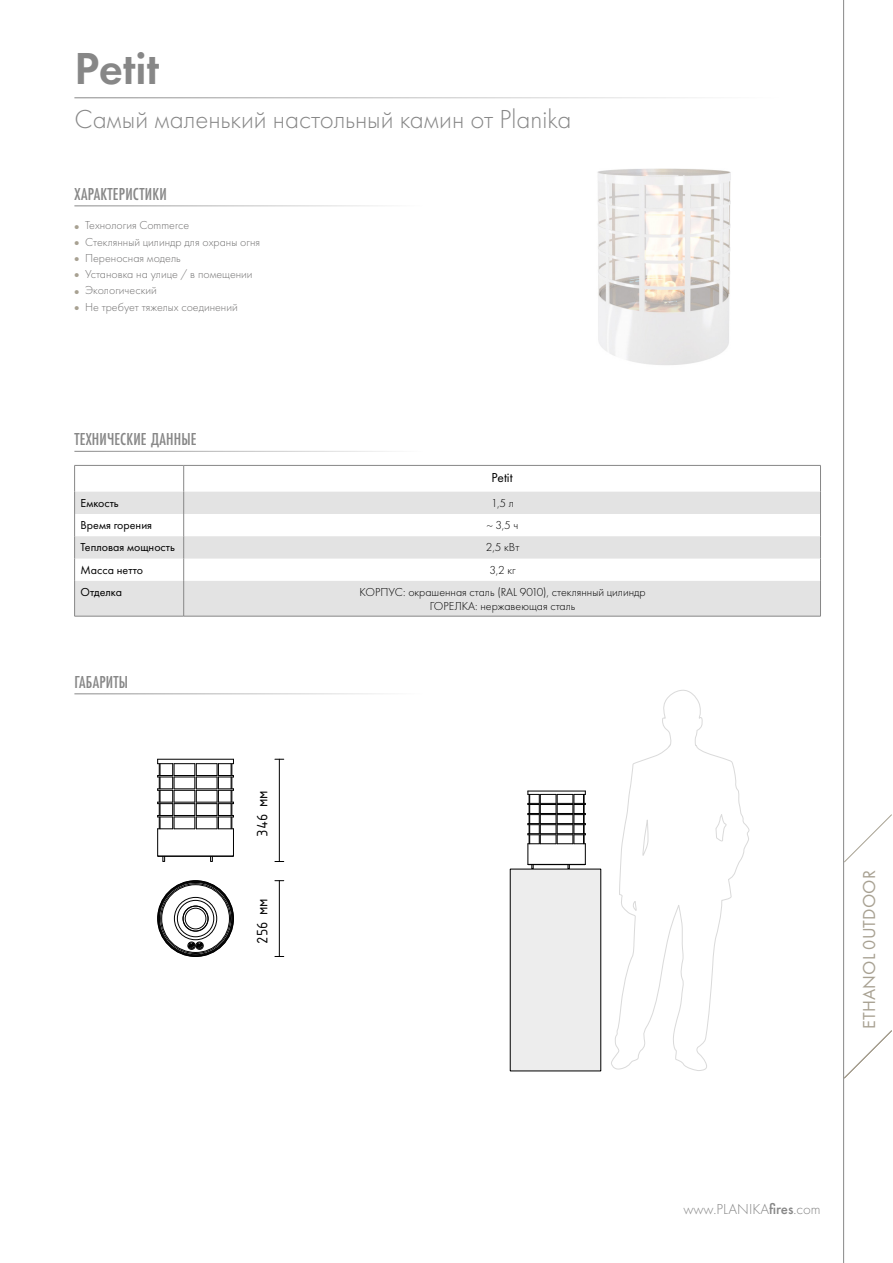
<style>
.page{position:relative;width:893px;height:1263px;background:#fff}
.page>*{position:absolute;margin:0;border:0;box-sizing:border-box;transform-origin:0 0}
.t1{font:600 46.5px "Futura PT";color:#878787}
.t2{font:300 27px "Futura PT";color:#878787}
.t3{font:500 18px "Futura PT Cond";letter-spacing:.01em;color:#878787}
.t4{font:18px "Futura PT";letter-spacing:.01em;color:#a8a192}
.t5{font:16.35px "ISOCPEUR";color:#000}
.t6{font:300 15px "Futura PT";color:#878787}
.t7{font:13.5px "Futura PT";color:#000}
.t8{font:300 12px "Futura PT";color:#706f6f}
.t9{font:300 12px/14.1px "Futura PT";color:#000;text-align:center}
.t10{font:12px "Futura PT";color:#000}
.s1{font-family:"Proxima Nova";font-weight:900;font-size:6.75px;color:#a8a192}
.s2{font-style:inherit}
.s3{font-weight:500}
</style>
<div class="page">
<hr style="left:74px;top:97px;width:705px;height:1px;background:#878787">
<hr style="left:74px;top:205px;width:349px;height:1px;background:#878787">
<hr style="left:74px;top:451px;width:349px;height:1px;background:#878787">
<hr style="left:74px;top:693px;width:349px;height:1px;background:#878787">
<hr style="left:843px;top:0;width:1px;height:1263px;background:#878787">
<svg style="left:75px;top:492px;width:745px;height:124px;fill:#e3e3e3"></svg>
<hr style="left:74px;top:465px;width:110px;height:1px;background:#878787">
<hr style="left:184px;top:465px;width:637px;height:1px;background:#878787">
<svg style="left:74px;top:466px;width:1px;height:115px"></svg>
<svg style="left:183px;top:466px;width:1px;height:115px"></svg>
<svg style="left:820px;top:466px;width:1px;height:115px"></svg>
<hr style="left:74px;top:581px;width:1px;height:35px;background:#878787">
<hr style="left:183px;top:581px;width:1px;height:35px;background:#878787">
<hr style="left:820px;top:581px;width:1px;height:35px;background:#878787">
<hr style="left:74px;top:616px;width:110px;height:1px;background:#878787">
<hr style="left:184px;top:616px;width:637px;height:1px;background:#878787">
<svg style="left:843px;top:1029px;width:49px;height:50px"></svg>
<svg style="left:843px;top:813px;width:49px;height:50px"></svg>
<img style="left:597px;top:168px;width:134px;height:197px">
<div style="left:183px;top:906px;width:25px;height:25px;border:1px solid #000;border-radius:50%"></div>
<div style="left:177px;top:900px;width:37px;height:37px;border:1px solid #000;border-radius:50%"></div>
<div style="left:174px;top:897px;width:43px;height:43px;border:1px solid #000;border-radius:50%"></div>
<div style="left:162px;top:884px;width:68px;height:68px;border:1px solid #000;border-radius:50%"></div>
<div style="left:185px;top:908px;width:21px;height:21px;border:1px solid #000;border-radius:50%"></div>
<svg style="left:188px;top:942px;width:15px;height:7px"></svg>
<div style="left:160px;top:883px;width:71px;height:71px;border:1px solid #000;border-radius:50%"></div>
<svg style="left:157px;top:759px;width:77px;height:103px"></svg>
<hr style="left:279px;top:759px;width:1px;height:102px;background:#000">
<hr style="left:279px;top:881px;width:1px;height:75px;background:#000">
<svg style="left:528px;top:791px;width:58px;height:78px"></svg>
<div style="left:510px;top:869px;width:91px;height:202px;background:#ededed"></div>
<svg style="left:611px;top:690px;width:138px;height:381px"></svg>
<h1 class="t1" style="left:74px;top:40px;width:86px">Petit</h1>
<h2 class="t2" style="left:74px;top:104px;width:498px">Самый маленький настольный камин от Planika</h2>
<h3 class="t3" style="left:74px;top:183px;width:94px">ХАРАКТЕРИСТИКИ</h3>
<p class="t8" style="left:74px;top:219px;width:116px"><span class="s1">●</span> Технология Commerce</p>
<p class="t8" style="left:74px;top:235px;width:187px"><span class="s1">●</span> Стеклянный цилиндр для охраны огня</p>
<p class="t8" style="left:74px;top:251px;width:108px"><span class="s1">●</span> Переносная модель</p>
<p class="t8" style="left:74px;top:267px;width:180px"><span class="s1">●</span> Установка на улице / в помещении</p>
<p class="t8" style="left:74px;top:284px;width:84px"><span class="s1">●</span> Экологический</p>
<p class="t8" style="left:74px;top:300px;width:165px"><span class="s1">●</span> Не требует тяжелых соединений</p>
<h3 class="t3" style="left:74px;top:429px;width:124px">ТЕХНИЧЕСКИЕ ДАННЫЕ</h3>
<p class="t7" style="left:491px;top:469px;width:23px">Petit</p>
<p class="t10" style="left:81px;top:496px;width:40px">Емкость</p>
<p class="t9" style="left:491px;top:496px;width:24px">1,5 л</p>
<p class="t10" style="left:81px;top:518px;width:73px">Время горения</p>
<p class="t9" style="left:487px;top:518px;width:33px">~ 3,5 ч</p>
<p class="t10" style="left:81px;top:540px;width:96px">Тепловая мощность</p>
<p class="t9" style="left:486px;top:540px;width:35px">2,5 кВт</p>
<p class="t10" style="left:81px;top:563px;width:64px">Масса нетто</p>
<p class="t9" style="left:489px;top:563px;width:28px">3,2 кг</p>
<p class="t10" style="left:81px;top:585px;width:43px">Отделка</p>
<p class="t9" style="left:360px;top:585px;width:287px"><span class="s2">КОРПУС</span>: окрашенная сталь (RAL 9010), стеклянный цилиндр<br>ГОРЕЛКА: нержавеющая сталь</p>
<h3 class="t3" style="left:74px;top:671px;width:55px">ГАБАРИТЫ</h3>
<h3 class="t5" style="left:252px;top:837px;width:48px;rotate:-90deg">346 мм</h3>
<h3 class="t5" style="left:252px;top:944px;width:47px;rotate:-90deg">256 мм</h3>
<h3 class="t4" style="left:858px;top:1029px;width:160px;rotate:-90deg">ETHANOL 0UTDOOR</h3>
<p class="t6" style="left:683px;top:1200px;width:139px">www.PLANIKA<span class="s3">fires</span>.com</p>
</div>
